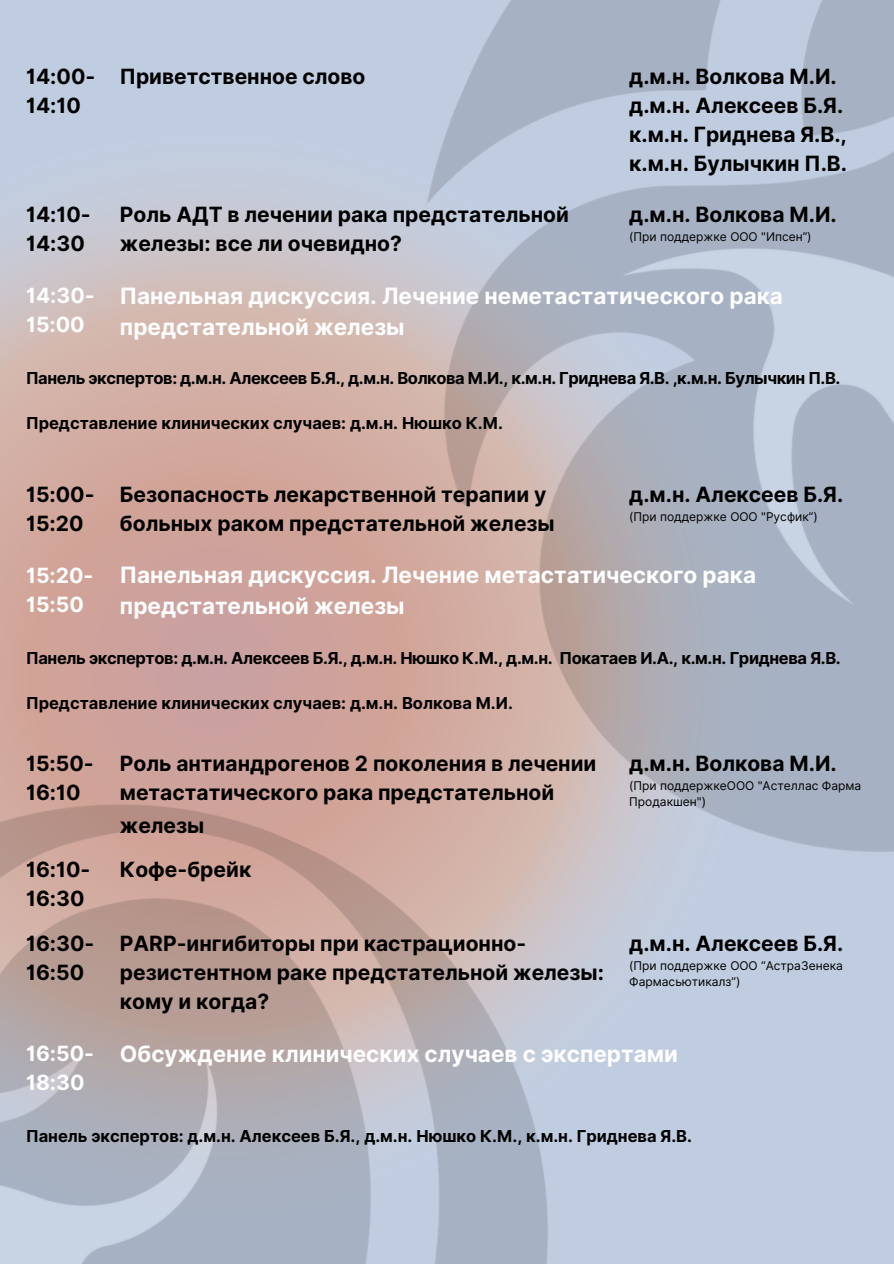
<style>
.page{position:relative;width:894px;height:1264px;background:#fff}
.page>*{position:absolute;margin:0;border:0;box-sizing:border-box;transform-origin:0 0}
.t1{font:700 22.5px/31px "Inter";color:#fefefe}
.t2{font:700 21px/29px "Inter";color:#000}
.t3{font:700 21px/29px "Inter";color:#fefefe}
.t4{font:700 16.5px "Inter";color:#000}
.t5{font:700 16.5px "Inter";letter-spacing:-.025em;color:#000}
.t6{font:700 16.5px "Inter";letter-spacing:-.02em;color:#000}
.t7{font:12px/16px "Inter";color:#000}
</style>
<div class="page">
<div style="left:0;top:0;width:893px;height:1263px;background:#c0cde1"></div>
<svg style="left:0;top:202px;width:235px;height:467px;background:#cfb0aa"></svg>
<img style="left:0;top:669px;width:548px;height:594px">
<img style="left:235px;top:0;width:658px;height:1092px">
<p class="t2" style="left:26px;top:62px;width:71px">14:00-<br>14:10</p>
<p class="t2" style="left:120px;top:62px;width:247px">Приветственное слово</p>
<p class="t2" style="left:629px;top:62px;width:209px">д.м.н. Волкова М.И.</p>
<p class="t2" style="left:629px;top:91px;width:215px">д.м.н. Алексеев Б.Я.</p>
<p class="t2" style="left:629px;top:120px;width:219px">к.м.н. Гриднева Я.В.,</p>
<p class="t2" style="left:629px;top:149px;width:219px">к.м.н. Булычкин П.В.</p>
<p class="t2" style="left:26px;top:200px;width:66px">14:10-<br>14:30</p>
<p class="t2" style="left:120px;top:200px;width:450px">Роль АДТ в лечении рака предстательной железы: все ли очевидно?</p>
<p class="t2" style="left:629px;top:200px;width:209px">д.м.н. Волкова М.И.</p>
<p class="t7" style="left:629px;top:229px;width:184px">(При поддержке ООО "Ипсен”)</p>
<p class="t3" style="left:26px;top:281px;width:70px">14:30-<br>15:00</p>
<p class="t1" style="left:120px;top:280px;width:664px">Панельная дискуссия. Лечение неметастатического рака предстательной железы</p>
<p class="t5" style="left:26px;top:368px;width:815px">Панель экспертов: д.м.н. Алексеев Б.Я., д.м.н. Волкова М.И., к.м.н. Гриднева Я.В. ,к.м.н. Булычкин П.В.</p>
<p class="t4" style="left:26px;top:413px;width:478px">Представление клинических случаев: д.м.н. Нюшко К.М.</p>
<p class="t2" style="left:26px;top:479px;width:70px">15:00-<br>15:20</p>
<p class="t2" style="left:120px;top:479px;width:436px">Безопасность лекарственной терапии у больных раком предстательной железы</p>
<p class="t2" style="left:629px;top:479px;width:215px">д.м.н. Алексеев Б.Я.</p>
<p class="t7" style="left:629px;top:508px;width:190px">(При поддержке ООО "Русфик”)</p>
<p class="t3" style="left:26px;top:560px;width:69px">15:20-<br>15:50</p>
<p class="t1" style="left:120px;top:559px;width:637px">Панельная дискуссия. Лечение метастатического рака предстательной железы</p>
<p class="t6" style="left:26px;top:647px;width:816px">Панель экспертов: д.м.н. Алексеев Б.Я., д.м.н. Нюшко К.М., д.м.н. Покатаев И.А., к.м.н. Гриднева Я.В.</p>
<p class="t4" style="left:26px;top:692px;width:488px">Представление клинических случаев: д.м.н. Волкова М.И.</p>
<p class="t2" style="left:26px;top:748px;width:69px">15:50-<br>16:10</p>
<p class="t2" style="left:120px;top:748px;width:478px">Роль антиандрогенов 2 поколения в лечении метастатического рака предстательной</p>
<p class="t2" style="left:120px;top:811px;width:86px">железы</p>
<p class="t2" style="left:629px;top:748px;width:209px">д.м.н. Волкова М.И.</p>
<p class="t7" style="left:629px;top:777px;width:233px">(При поддержкеООО "Астеллас Фарма<br>Продакшен")</p>
<p class="t2" style="left:26px;top:855px;width:66px">16:10-<br>16:30</p>
<p class="t2" style="left:120px;top:855px;width:133px">Кофе-брейк</p>
<p class="t2" style="left:26px;top:928px;width:70px">16:30-<br>16:50</p>
<p class="t2" style="left:120px;top:928px;width:485px">РARP-ингибиторы при кастрационно&shy;резистентном раке предстательной железы: кому и когда?</p>
<p class="t2" style="left:629px;top:928px;width:215px">д.м.н. Алексеев Б.Я.</p>
<p class="t7" style="left:629px;top:957px;width:215px">(При поддержке ООО “АстраЗенека<br>Фармасьютикалз”)</p>
<p class="t3" style="left:26px;top:1039px;width:69px">16:50-<br>18:30</p>
<p class="t1" style="left:120px;top:1038px;width:559px">Обсуждение клинических случаев с экспертами</p>
<p class="t4" style="left:26px;top:1126px;width:667px">Панель экспертов: д.м.н. Алексеев Б.Я., д.м.н. Нюшко К.М., к.м.н. Гриднева Я.В.</p>
</div>
